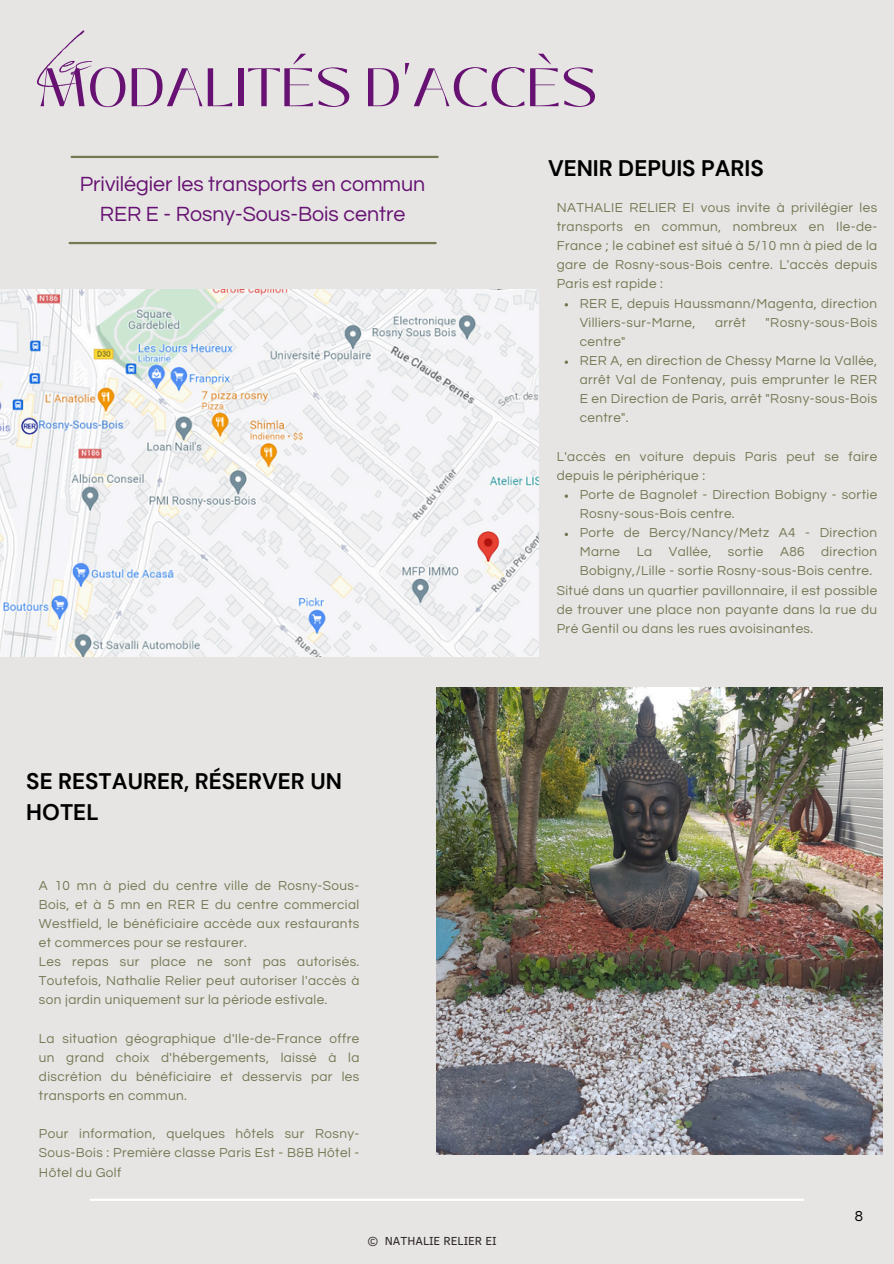
<style>
.page{position:relative;width:894px;height:1264px;background:#fff}
.page>*{position:absolute;margin:0;border:0;box-sizing:border-box;transform-origin:0 0}
.t1{font:68.85px "Revive 80 Signature";color:#671272}
.t2{font:54px "Black Mango";color:#671272}
.t3{font:700 22.5px/31.5px "DM Sans";color:#000}
.t4{font:21.3px/30.3px "Questrial";color:#671272;text-align:center}
.t5{font:15px "Questrial";color:#000}
.t6{font:13.5px/19.2px "Questrial";letter-spacing:.03em;color:#777854}
.t7{font:12px "Clear Sans";color:#302727}
</style>
<div class="page">
<div style="left:0;top:0;width:893px;height:1263px;background:#e6e5e4"></div>
<img style="left:436px;top:687px;width:446px;height:467px">
<img style="left:0;top:289px;width:538px;height:367px">
<hr style="left:90px;top:1198px;width:712px;height:2px;background:#fff">
<svg style="left:564px;top:360px;width:4px;height:4px"></svg>
<svg style="left:564px;top:494px;width:4px;height:4px"></svg>
<svg style="left:564px;top:532px;width:4px;height:4px"></svg>
<hr style="left:70px;top:242px;width:365px;height:2px;background:#777854">
<hr style="left:72px;top:156px;width:365px;height:2px;background:#777854">
<p class="t1" style="left:41px;top:8px;width:49px">Les</p>
<h3 class="t2" style="left:39px;top:47px;width:560px">MODALITÉS D'ACCÈS</h3>
<p class="t4" style="left:80px;top:169px;width:347px">Privilégier les transports en commun<br>RER E - Rosny-Sous-Bois centre</p>
<p class="t3" style="left:548px;top:152px;width:217px">VENIR DEPUIS PARIS</p>
<p class="t6" style="left:556px;top:198px;width:322px;text-align:justify">NATHALIE RELIER EI vous invite à privilégier les transports en commun, nombreux en Ile-de-France ; le cabinet est situé à 5/10 mn à pied de la gare de Rosny-sous-Bois centre. L'accès depuis Paris est rapide :</p>
<p class="t6" style="left:579px;top:294px;width:299px">RER E, depuis Haussmann/Magenta, direction<br>Villiers-sur-Marne,</p>
<p class="t6" style="left:714px;top:313px;width:32px">arrêt</p>
<p class="t6" style="left:765px;top:313px;width:113px">"Rosny-sous-Bois</p>
<p class="t6" style="left:579px;top:332px;width:299px">centre"<br>RER A, en direction de Chessy Marne la Vallée, arrêt Val de Fontenay, puis emprunter le RER<br>E en Direction de Paris, arrêt "Rosny-sous-Bois centre".</p>
<p class="t6" style="left:556px;top:447px;width:322px">L'accès en voiture depuis Paris peut se faire depuis le périphérique :</p>
<p class="t6" style="left:579px;top:485px;width:299px">Porte de Bagnolet - Direction Bobigny - sortie</p>
<p class="t6" style="left:579px;top:504px;width:156px">Rosny-sous-Bois centre.</p>
<p class="t6" style="left:579px;top:523px;width:299px">Porte de Bercy/Nancy/Metz A4 - Direction</p>
<p class="t6" style="left:579px;top:542px;width:299px">Marne La Vallée, sortie A86 direction</p>
<p class="t6" style="left:579px;top:561px;width:294px">Bobigny,/Lille - sortie Rosny-sous-Bois centre.</p>
<p class="t6" style="left:556px;top:581px;width:322px">Situé dans un quartier pavillonnaire, il est possible</p>
<p class="t6" style="left:556px;top:600px;width:322px">de trouver une place non payante dans la rue du</p>
<p class="t6" style="left:556px;top:619px;width:258px">Pré Gentil ou dans les rues avoisinantes.</p>
<h4 class="t3" style="left:26px;top:765px;width:317px">SE RESTAURER, RÉSERVER UN<br>HOTEL</h4>
<p class="t6" style="left:39px;top:875px;width:322px">A 10 mn à pied du centre ville de Rosny-Sous-Bois, et à 5 mn en RER E du centre commercial Westfield, le bénéficiaire accède aux restaurants et commerces pour se restaurer.<br>Les repas sur place ne sont pas autorisés.<br>Toutefois, Nathalie Relier peut autoriser l'accès à son jardin uniquement sur la période estivale.</p>
<p class="t6" style="left:39px;top:1028px;width:322px;text-align:justify">La situation géographique d'Ile-de-France offre un grand choix d'hébergements, laissé à la discrétion du bénéficiaire et desservis par les transports en commun.</p>
<p class="t6" style="left:39px;top:1124px;width:322px;text-align:justify">Pour information, quelques hôtels sur Rosny-Sous-Bois : Première classe Paris Est - B&amp;B Hôtel - Hôtel du Golf</p>
<h5 class="t7" style="left:367px;top:1231px;width:131px">© NATHALIE RELIER EI</h5>
<h3 class="t5" style="left:854px;top:1208px;width:10px">8</h3>
</div>
